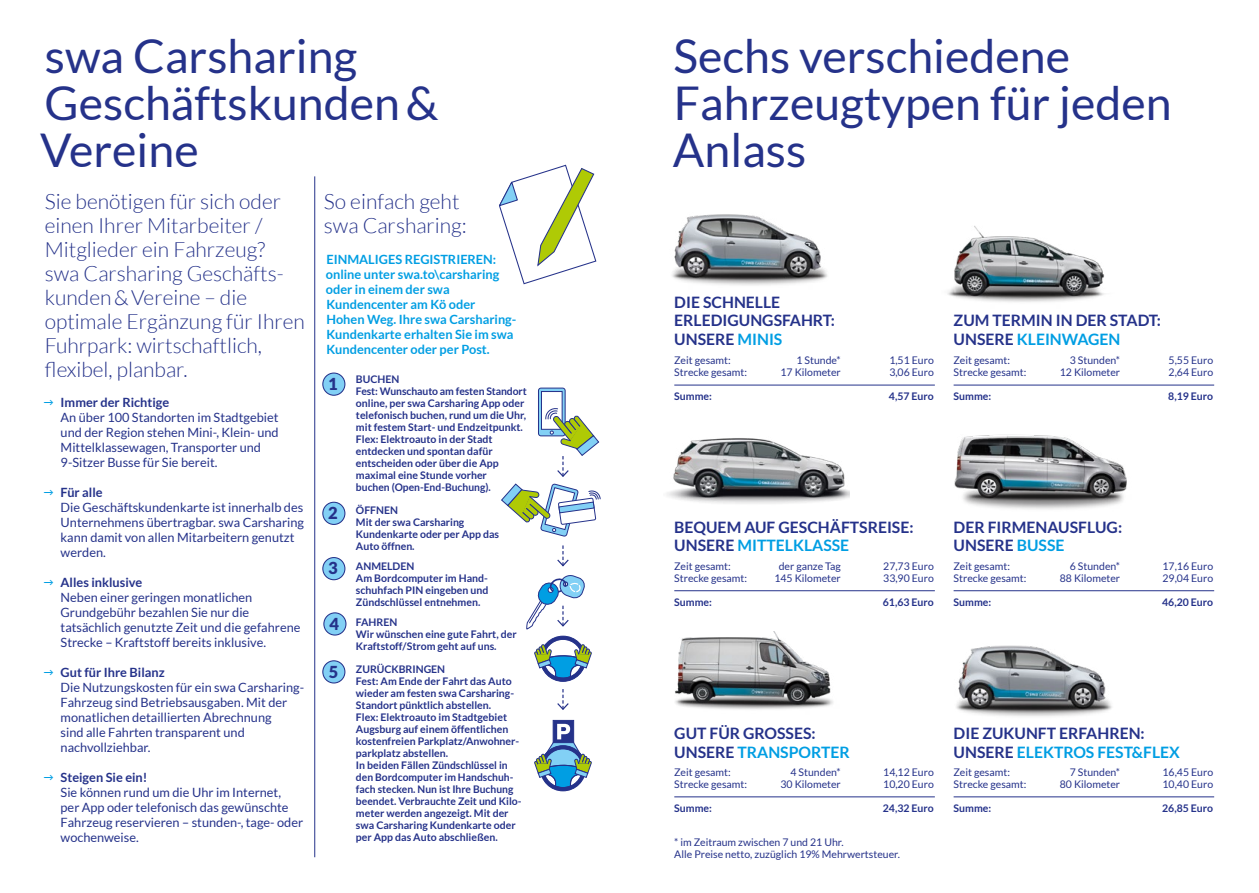
<style>
.page{position:relative;width:1259px;height:893px;background:#fff}
.page>*{position:absolute;margin:0;border:0;box-sizing:border-box;transform-origin:0 0}
.t1{font:46.5px/46.8px "Lato";color:#25328a}
.t2{font:300 21px/24px "Lato";color:#25328a}
.t3{font:900 16.5px "Lato";color:#25328a}
.t4{font:700 15.75px/18.8px "Lato";color:#25328a}
.t5{font:12.75px/15px "Lato";color:#25328a}
.t6{font:700 12.75px/15px "Lato";color:#009ee3}
.t7{font:700 10.5px/12px "Lato";color:#25328a}
.t8{font:10.5px/12px "Lato";color:#25328a}
.s1{font-family:"IBM Plex Sans";color:#009ee3}
.s2{font-weight:700}
.s3{color:#009ee3}
</style>
<div class="page">
<div style="left:323px;top:502px;width:22px;height:22px;background:#82d0f5;border-radius:50%"></div>
<div style="left:322px;top:502px;width:23px;height:23px;border:1px solid #25328a;border-radius:50%"></div>
<div style="left:323px;top:558px;width:22px;height:22px;background:#82d0f5;border-radius:50%"></div>
<div style="left:322px;top:557px;width:23px;height:23px;border:1px solid #25328a;border-radius:50%"></div>
<div style="left:324px;top:613px;width:22px;height:22px;background:#82d0f5;border-radius:50%"></div>
<div style="left:323px;top:612px;width:23px;height:24px;border:1px solid #25328a;border-radius:50%"></div>
<div style="left:323px;top:373px;width:22px;height:22px;background:#82d0f5;border-radius:50%"></div>
<div style="left:322px;top:373px;width:23px;height:23px;border:1px solid #25328a;border-radius:50%"></div>
<div style="left:323px;top:661px;width:22px;height:22px;background:#82d0f5;border-radius:50%"></div>
<div style="left:322px;top:660px;width:23px;height:23px;border:1px solid #25328a;border-radius:50%"></div>
<hr style="left:314px;top:176px;width:1px;height:681px;background:#25328a">
<img style="left:947px;top:226px;width:158px;height:76px">
<img style="left:954px;top:434px;width:173px;height:76px">
<img style="left:956px;top:645px;width:156px;height:72px">
<img style="left:672px;top:214px;width:156px;height:72px">
<img style="left:667px;top:438px;width:182px;height:66px">
<img style="left:675px;top:631px;width:158px;height:79px">
<hr style="left:674px;top:385px;width:261px;height:1px;background:#25328a">
<hr style="left:674px;top:590px;width:261px;height:1px;background:#25328a">
<hr style="left:674px;top:796px;width:261px;height:1px;background:#25328a">
<hr style="left:953px;top:385px;width:261px;height:1px;background:#25328a">
<hr style="left:953px;top:590px;width:261px;height:1px;background:#25328a">
<hr style="left:953px;top:796px;width:261px;height:1px;background:#25328a">
<svg style="left:538px;top:388px;width:27px;height:48px"></svg>
<div style="left:538px;top:388px;width:27px;height:48px;border:1px solid #25328a;border-radius:3px"></div>
<div style="left:541px;top:391px;width:21px;height:39px;background:#fff;border:1px solid #25328a"></div>
<svg style="left:553px;top:720px;width:21px;height:4px"></svg>
<svg style="left:501px;top:407px;width:100px;height:130px"></svg>
<svg style="left:557px;top:545px;width:12px;height:22px"></svg>
<svg style="left:557px;top:689px;width:12px;height:21px"></svg>
<svg style="left:526px;top:575px;width:66px;height:107px"></svg>
<svg style="left:534px;top:724px;width:58px;height:68px"></svg>
<svg style="left:499px;top:164px;width:98px;height:121px"></svg>
<h1 class="t1" style="left:40px;top:33px;width:400px">swa Carsharing<br>Geschäftskunden&amp;<br>Vereine</h1>
<h1 class="t1" style="left:673px;top:33px;width:500px">Sechs verschiedene<br>Fahrzeugtypen für jeden<br>Anlass</h1>
<h2 class="t2" style="left:45px;top:190px;width:262px">Sie benötigen für sich oder einen Ihrer Mitarbeiter /<br>Mitglieder ein Fahrzeug? swa Carsharing Geschäfts&shy;kunden&amp;Vereine – die optimale Ergänzung für Ihren<br>Fuhrpark: wirtschaftlich, flexibel, planbar.</h2>
<p class="t5" style="left:61px;top:395px;width:220px;text-indent:-17px"><span class="s1">→</span> <span class="s2">Immer der Richtige<br></span>An über 100 Standorten im Stadtgebiet und der Region stehen Mini-, Klein- und Mittelklassewagen, Transporter und 9-Sitzer Busse für Sie bereit.</p>
<p class="t5" style="left:61px;top:485px;width:245px;text-indent:-17px"><span class="s1">→</span> <span class="s2">Für alle<br></span>Die Geschäftskundenkarte ist innerhalb des<br>Unternehmens übertragbar. swa Carsharing kann damit von allen Mitarbeitern genutzt werden.</p>
<p class="t5" style="left:61px;top:575px;width:241px;text-indent:-17px"><span class="s1">→</span> <span class="s2">Alles inklusive<br></span>Neben einer geringen monatlichen Grundgebühr bezahlen Sie nur die tatsächlich genutzte Zeit und die gefahrene Strecke – Kraftstoff bereits inklusive.</p>
<p class="t5" style="left:61px;top:665px;width:245px;text-indent:-17px"><span class="s1">→</span> <span class="s2">Gut für Ihre Bilanz<br></span>Die Nutzungskosten für ein swa Carsharing-Fahrzeug sind Betriebsausgaben. Mit der monatlichen detaillierten Abrechnung<br>sind alle Fahrten transparent und nachvollziehbar.</p>
<p class="t5" style="left:61px;top:770px;width:244px;text-indent:-17px"><span class="s1">→</span> <span class="s2">Steigen Sie ein!<br></span>Sie können rund um die Uhr im Internet,<br>per App oder telefonisch das gewünschte<br>Fahrzeug reservieren – stunden-, tage- oder wochenweise.</p>
<h2 class="t2" style="left:324px;top:190px;width:144px">So einfach geht swa Carsharing:</h2>
<p class="t6" style="left:326px;top:251px;width:192px">EINMALIGES REGISTRIEREN: online unter swa.to\carsharing oder in einem der swa<br>Kundencenter am Kö oder<br>Hohen Weg. Ihre swa Carsharing-<br>Kundenkarte erhalten Sie im swa<br>Kundencenter oder per Post.</p>
<h3 class="t4" style="left:674px;top:292px;width:162px">DIE SCHNELLE<br>ERLEDIGUNGSFAHRT:<br>UNSERE <span class="s3">MINIS</span></h3>
<h3 class="t4" style="left:953px;top:311px;width:209px">ZUM TERMIN IN DER STADT:<br>UNSERE <span class="s3">KLEINWAGEN</span></h3>
<p class="t8" style="left:674px;top:354px;width:58px">Zeit gesamt:</p>
<p class="t8" style="left:796px;top:354px;width:46px">1 Stunde*</p>
<p class="t8" style="left:889px;top:354px;width:46px">1,51 Euro</p>
<p class="t8" style="left:674px;top:366px;width:74px">Strecke gesamt:</p>
<p class="t8" style="left:780px;top:366px;width:62px">17 Kilometer</p>
<p class="t8" style="left:889px;top:366px;width:46px">3,06 Euro</p>
<p class="t7" style="left:674px;top:390px;width:39px">Summe:</p>
<p class="t7" style="left:889px;top:390px;width:46px">4,57 Euro</p>
<p class="t8" style="left:953px;top:354px;width:58px">Zeit gesamt:</p>
<p class="t8" style="left:1070px;top:354px;width:52px">3 Stunden*</p>
<p class="t8" style="left:1168px;top:354px;width:46px">5,55 Euro</p>
<p class="t8" style="left:953px;top:366px;width:74px">Strecke gesamt:</p>
<p class="t8" style="left:1059px;top:366px;width:62px">12 Kilometer</p>
<p class="t8" style="left:1168px;top:366px;width:46px">2,64 Euro</p>
<p class="t7" style="left:953px;top:390px;width:39px">Summe:</p>
<p class="t7" style="left:1168px;top:390px;width:46px">8,19 Euro</p>
<p class="t7" style="left:356px;top:373px;width:172px">BUCHEN<br>Fest: Wunschauto am festen Standort online, per swa Carsharing App oder telefonisch buchen, rund um die Uhr, mit festem Start- und Endzeitpunkt.<br>Flex: Elektroauto in der Stadt entdecken und spontan dafür entscheiden oder über die App maximal eine Stunde vorher<br>buchen (Open-End-Buchung).</p>
<p class="t7" style="left:356px;top:504px;width:145px">ÖFFNEN<br>Mit der swa Carsharing<br>Kundenkarte oder per App das<br>Auto öffnen.</p>
<p class="t7" style="left:356px;top:560px;width:134px">ANMELDEN<br>Am Bordcomputer im Hand&shy;schuhfach PIN eingeben und<br>Zündschlüssel entnehmen.</p>
<p class="t7" style="left:356px;top:616px;width:162px">FAHREN<br>Wir wünschen eine gute Fahrt, der<br>Kraftstoff/Strom geht auf uns.</p>
<p class="t7" style="left:356px;top:663px;width:167px">ZURÜCKBRINGEN<br>Fest: Am Ende der Fahrt das Auto wieder am festen swa Carsharing-<br>Standort pünktlich abstellen.<br>Flex: Elektroauto im Stadtgebiet<br>Augsburg auf einem öffentlichen kostenfreien Parkplatz/Anwohner&shy;parkplatz abstellen.<br>In beiden Fällen Zündschlüssel in den Bordcomputer im Handschuh&shy;fach stecken. Nun ist Ihre Buchung beendet. Verbrauchte Zeit und Kilo&shy;meter werden angezeigt. Mit der swa Carsharing Kundenkarte oder per App das Auto abschließen.</p>
<h3 class="t3" style="left:328px;top:374px;width:11px">1</h3>
<h3 class="t3" style="left:328px;top:503px;width:11px">2</h3>
<h3 class="t4" style="left:674px;top:517px;width:241px">BEQUEM AUF GESCHÄFTSREISE:<br>UNSERE <span class="s3">MITTELKLASSE</span></h3>
<h3 class="t4" style="left:953px;top:517px;width:170px">DER FIRMENAUSFLUG:<br>UNSERE <span class="s3">BUSSE</span></h3>
<h3 class="t3" style="left:328px;top:559px;width:11px">3</h3>
<p class="t8" style="left:953px;top:560px;width:58px">Zeit gesamt:</p>
<p class="t8" style="left:1070px;top:560px;width:52px">6 Stunden*</p>
<p class="t8" style="left:1162px;top:560px;width:52px">17,16 Euro</p>
<p class="t8" style="left:953px;top:572px;width:74px">Strecke gesamt:</p>
<p class="t8" style="left:1059px;top:572px;width:62px">88 Kilometer</p>
<p class="t8" style="left:1162px;top:572px;width:52px">29,04 Euro</p>
<p class="t7" style="left:953px;top:596px;width:39px">Summe:</p>
<p class="t7" style="left:1162px;top:596px;width:52px">46,20 Euro</p>
<p class="t8" style="left:674px;top:560px;width:58px">Zeit gesamt:</p>
<p class="t8" style="left:778px;top:560px;width:64px">der ganze Tag</p>
<p class="t8" style="left:883px;top:560px;width:52px">27,73 Euro</p>
<p class="t8" style="left:674px;top:572px;width:74px">Strecke gesamt:</p>
<p class="t8" style="left:774px;top:572px;width:68px">145 Kilometer</p>
<p class="t8" style="left:883px;top:572px;width:52px">33,90 Euro</p>
<p class="t7" style="left:674px;top:596px;width:39px">Summe:</p>
<p class="t7" style="left:883px;top:596px;width:52px">61,63 Euro</p>
<h3 class="t3" style="left:329px;top:614px;width:11px">4</h3>
<h3 class="t3" style="left:329px;top:662px;width:11px">5</h3>
<h3 class="t4" style="left:674px;top:724px;width:177px">GUT FÜR GROSSES:<br>UNSERE <span class="s3">TRANSPORTER</span></h3>
<h3 class="t4" style="left:953px;top:724px;width:228px">DIE ZUKUNFT ERFAHREN:<br>UNSERE <span class="s3">ELEKTROS FEST&amp;FLEX</span></h3>
<p class="t8" style="left:674px;top:767px;width:58px">Zeit gesamt:</p>
<p class="t8" style="left:790px;top:767px;width:52px">4 Stunden*</p>
<p class="t8" style="left:883px;top:767px;width:52px">14,12 Euro</p>
<p class="t8" style="left:674px;top:779px;width:74px">Strecke gesamt:</p>
<p class="t8" style="left:780px;top:779px;width:62px">30 Kilometer</p>
<p class="t8" style="left:883px;top:779px;width:52px">10,20 Euro</p>
<p class="t7" style="left:674px;top:802px;width:39px">Summe:</p>
<p class="t7" style="left:883px;top:802px;width:52px">24,32 Euro</p>
<p class="t8" style="left:953px;top:767px;width:58px">Zeit gesamt:</p>
<p class="t8" style="left:1070px;top:767px;width:52px">7 Stunden*</p>
<p class="t8" style="left:1162px;top:767px;width:52px">16,45 Euro</p>
<p class="t8" style="left:953px;top:779px;width:74px">Strecke gesamt:</p>
<p class="t8" style="left:1059px;top:779px;width:62px">80 Kilometer</p>
<p class="t8" style="left:1162px;top:779px;width:52px">10,40 Euro</p>
<p class="t7" style="left:953px;top:802px;width:39px">Summe:</p>
<p class="t7" style="left:1162px;top:802px;width:52px">26,85 Euro</p>
<p class="t8" style="left:674px;top:836px;width:227px">* im Zeitraum zwischen 7 und 21 Uhr.<br>Alle Preise netto, zuzüglich 19% Mehrwertsteuer.</p>
</div>
